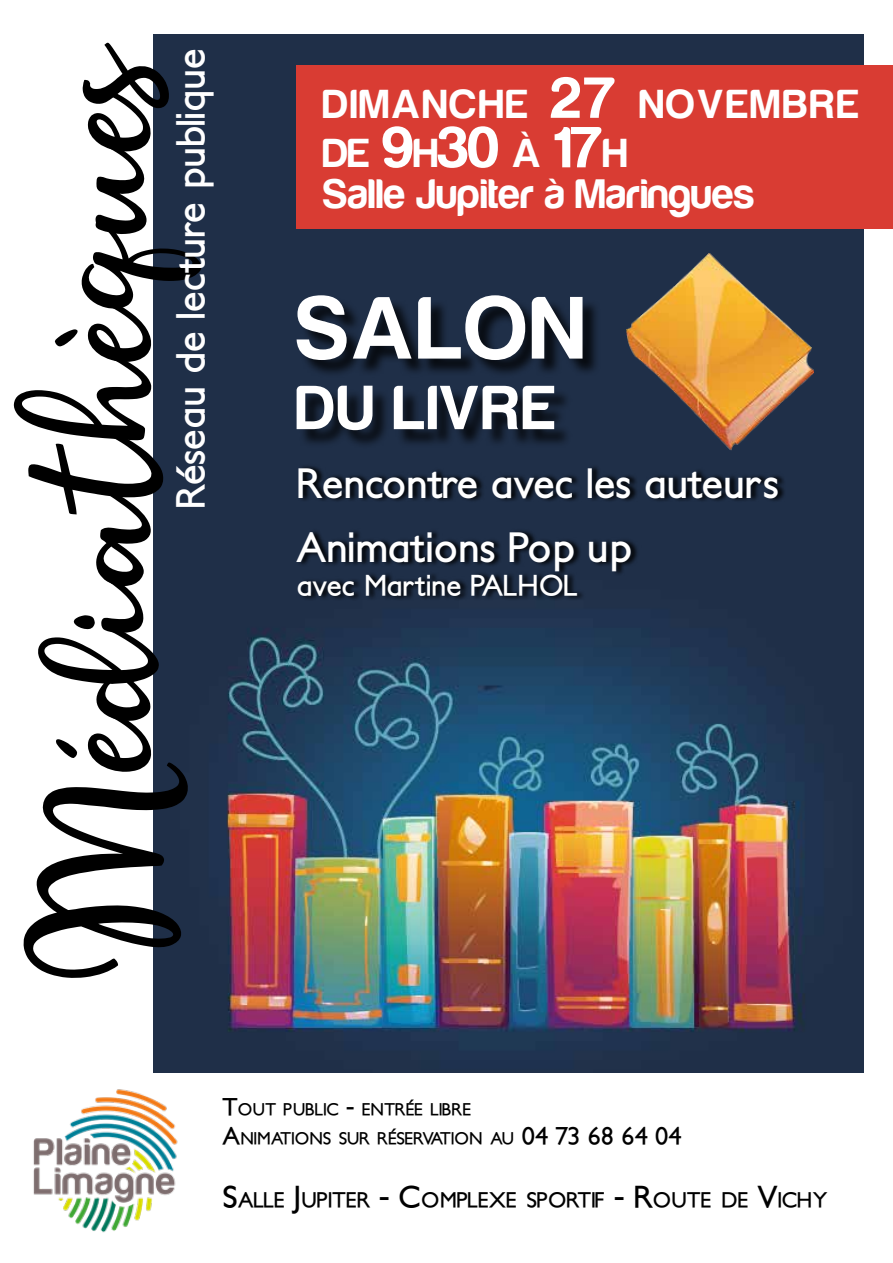
<style>
.page{position:relative;width:893px;height:1263px;background:#fff}
.page>*{position:absolute;margin:0;border:0;box-sizing:border-box;transform-origin:0 0}
.t1{font:130.05px "boulevard";color:#000}
.t2{font:91.5px "Harabara";letter-spacing:.04em;color:#fff}
.t3{font:64.5px "Harabara";letter-spacing:.04em;color:#fff}
.t4{font:42.75px "Harabara";letter-spacing:.02em;color:#fff}
.t5{font:42px/49.5px "Harabara";letter-spacing:.065em;color:#fff}
.t6{font:700 40.5px/64.2px "Petita";color:#fff}
.t7{font:700 39px "Petita";color:#fff}
.t8{font:700 28.5px "Petita";color:#fff}
.t9{font:700 21px "Petita";letter-spacing:-.03em;color:#000}
.t10{font:700 16.8px/28.8px "Petita";letter-spacing:-.03em;color:#000}
.s1{font-size:164.4px}
.s2{font-size:60px}
.s3{font-size:24px}
.s4{font-size:30px}
</style>
<div class="page">
<img style="left:153px;top:34px;width:710px;height:1039px">
<div style="left:297px;top:66px;width:596px;height:163px;background:#d93c33"></div>
<img style="left:33px;top:1069px;width:165px;height:164px">
<div style="left:300px;top:298px;width:301px;height:81px;background:#000;opacity:.75"></div>
<div style="left:299px;top:388px;width:273px;height:61px;background:#000;opacity:.75"></div>
<svg style="left:296px;top:464px;width:490px;height:137px;background:#1a283d"></svg>
<img style="left:626px;top:254px;width:188px;height:197px">
<h1 class="t1" style="left:30px;top:978px;width:950px;rotate:-90deg"><span class="s1">M</span>édiathèques</h1>
<h3 class="t7" style="left:167px;top:509px;width:462px;rotate:-90deg">Réseau de lecture publique</h3>
<h3 class="t5" style="left:323px;top:80px;width:537px">DIMANCHE <span class="s2">27</span> NOVEMBRE<br>DE <span class="s2">9</span>H<span class="s2">30</span> À <span class="s2">17</span>H</h3>
<h3 class="t4" style="left:323px;top:172px;width:433px">Salle Jupiter à Maringues</h3>
<h2 class="t2" style="left:297px;top:281px;width:290px">SALON</h2>
<h3 class="t3" style="left:297px;top:374px;width:261px">DU LIVRE</h3>
<h3 class="t6" style="left:297px;top:452px;width:484px">Rencontre avec les auteurs<br>Animations Pop up</h3>
<h3 class="t8" style="left:297px;top:568px;width:283px">avec Martine PALHOL</h3>
<p class="t10" style="left:223px;top:1095px;width:461px"><span class="s3">T</span>OUT PUBLIC <span class="s3">-</span> ENTRÉE LIBRE<br><span class="s3">A</span>NIMATIONS SUR RÉSERVATION AU <span class="s3">04 73 68 64 04</span></p>
<p class="t9" style="left:223px;top:1187px;width:606px"><span class="s4">S</span>ALLE <span class="s4">J</span>UPITER <span class="s4">- C</span>OMPLEXE SPORTIF <span class="s4">- R</span>OUTE DE <span class="s4">V</span>ICHY</p>
</div>
